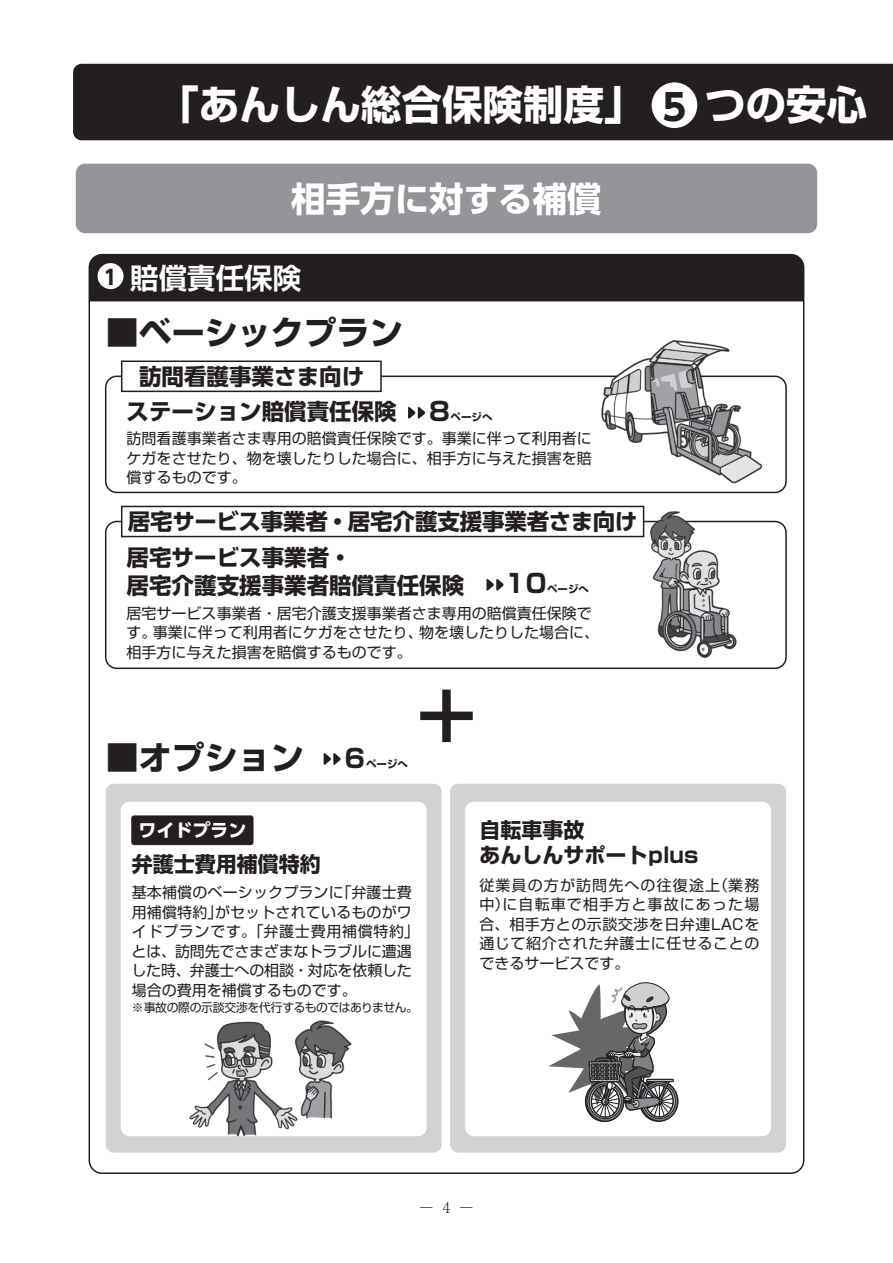
<style>
.page{position:relative;width:893px;height:1263px;background:#fff}
.page>*{position:absolute;margin:0;border:0;box-sizing:border-box;transform-origin:0 0}
.t1{font:700 40.5px "Shin Go Pro";color:#fff}
.t2{font:700 36px "UD Shin Go Pro";color:#231f20}
.t3{font:700 34.5px "UD Shin Go Pro";color:#fff}
.t4{font:700 33px "Shin Go Pro";color:#231f20}
.t5{font:700 28.5px "Shin Go Pro De";color:#fff}
.t6{font:700 25.5px "Shin Go Pro";color:#231f20}
.t7{font:700 22.5px/28.5px "Shin Go Pro";color:#231f20}
.t8{font:700 22.5px "UD Shin Go Pro";letter-spacing:-.005em;color:#231f20}
.t9{font:700 21px/25.5px "Shin Go Pro";color:#231f20}
.t10{font:700 20.25px "UD Shin Go Pro";color:#231f20}
.t11{font:700 18px "UD Shin Go Pro";color:#fff}
.t12{font:15px/19.5px "Shin Go Pro";color:#231f20}
.t13{font:300 15px "Ryumin Pro";color:#231f20;scale:1.5 1}
.t14{font:12px "Shin Go Pro";letter-spacing:-.03em;color:#231f20}
.t15{font:700 10.5px "Shin Go Pro";color:#231f20}
</style>
<div class="page">
<div style="left:106px;top:784px;width:336px;height:368px;background:#d1d2d4;border-radius:8px"></div>
<div style="left:89px;top:255px;width:715px;height:46px;background:#231f20"></div>
<div style="left:450px;top:784px;width:336px;height:368px;background:#d1d2d4;border-radius:8px"></div>
<div style="left:121px;top:802px;width:306px;height:334px;background:#fff;border-radius:9px"></div>
<div style="left:465px;top:802px;width:306px;height:334px;background:#fff;border-radius:9px"></div>
<div style="left:105px;top:376px;width:682px;height:117px;border:2px solid #231f20;border-radius:11px"></div>
<div style="left:73px;top:64px;width:820px;height:76px;background:#231f20"></div>
<div style="left:105px;top:521px;width:682px;height:148px;border:2px solid #231f20;border-radius:11px"></div>
<div style="left:77px;top:164px;width:739px;height:68px;background:#939598;border-radius:9px"></div>
<div style="left:76px;top:164px;width:741px;height:69px;border:2px solid #939598;border-radius:9px"></div>
<svg style="left:420px;top:690px;width:53px;height:52px"></svg>
<div style="left:98px;top:263px;width:26px;height:26px;background:#fff;border-radius:50%"></div>
<div style="left:652px;top:82px;width:45px;height:46px;background:#fff;border-radius:50%"></div>
<img style="left:597px;top:340px;width:169px;height:144px">
<img style="left:648px;top:511px;width:93px;height:147px">
<img style="left:189px;top:1020px;width:163px;height:116px">
<div style="left:132px;top:816px;width:121px;height:29px;background:#231f20;border-radius:2px"></div>
<div style="left:132px;top:816px;width:121px;height:29px;border:1px solid #231f20;border-radius:2px"></div>
<svg style="left:408px;top:407px;width:17px;height:12px"></svg>
<svg style="left:486px;top:579px;width:18px;height:12px"></svg>
<svg style="left:324px;top:753px;width:17px;height:12px"></svg>
<div style="left:122px;top:361px;width:259px;height:30px;background:#fff"></div>
<div style="left:121px;top:360px;width:261px;height:32px;border:2px solid #231f20"></div>
<div style="left:122px;top:506px;width:522px;height:30px;background:#fff"></div>
<div style="left:121px;top:506px;width:523px;height:31px;border:2px solid #231f20"></div>
<svg style="left:548px;top:982px;width:131px;height:140px"></svg>
<h1 class="t1" style="left:158px;top:72px;width:751px">「あんしん総合保険制度」　　つの安心　</h1>
<h2 class="t2" style="left:662px;top:77px;width:25px">5</h2>
<h3 class="t3" style="left:291px;top:171px;width:312px">相手方に対する補償</h3>
<h3 class="t10" style="left:104px;top:261px;width:15px">1</h3>
<h3 class="t5" style="left:130px;top:254px;width:172px">賠償責任保険</h3>
<h3 class="t4" style="left:106px;top:306px;width:299px">■ベーシックプラン</h3>
<h3 class="t8" style="left:139px;top:358px;width:226px">訪問看護事業さま向け</h3>
<h3 class="t7" style="left:127px;top:395px;width:271px">ステーション賠償責任保険</h3>
<h3 class="t6" style="left:429px;top:391px;width:22px">8</h3>
<p class="t15" style="left:451px;top:409px;width:43px">ページへ</p>
<p class="t12" style="left:127px;top:427px;width:466px;text-align:justify">訪問看護事業者さま専用の賠償責任保険です。事業に伴って利用者にケガをさせたり、物を壊したりした場合に、相手方に与えた損害を賠償するものです。</p>
<h3 class="t8" style="left:128px;top:503px;width:511px">居宅サービス事業者・居宅介護支援事業者さま向け</h3>
<h3 class="t7" style="left:127px;top:540px;width:339px">居宅サービス事業者・<br>居宅介護支援事業者賠償責任保険</h3>
<p class="t12" style="left:127px;top:601px;width:474px">居宅サービス事業者・居宅介護支援事業者さま専用の賠償責任保険です。事業に伴って利用者にケガをさせたり、物を壊したりした場合に、相手方に与えた損害を賠償するものです。</p>
<h3 class="t6" style="left:505px;top:563px;width:43px">10</h3>
<p class="t15" style="left:547px;top:581px;width:43px">ページへ</p>
<h3 class="t4" style="left:106px;top:731px;width:199px">■オプション</h3>
<p class="t11" style="left:138px;top:815px;width:109px">ワイドプラン</p>
<h3 class="t9" style="left:132px;top:849px;width:190px">弁護士費用補償特約</h3>
<h3 class="t6" style="left:345px;top:737px;width:22px">6</h3>
<p class="t15" style="left:366px;top:755px;width:44px">ページへ</p>
<p class="t12" style="left:132px;top:881px;width:289px">基本補償のベーシックプランに「弁護士費用補償特約」がセットされているものがワイドプランです。「弁護士費用補償特約」とは、訪問先でさまざまなトラブルに遭遇した時、弁護士への相談・対応を依頼した場合の費用を補償するものです。</p>
<p class="t14" style="left:132px;top:998px;width:288px">※事故の際の示談交渉を代行するものではありません。</p>
<h3 class="t9" style="left:479px;top:815px;width:221px">自転車事故<br>あんしんサポートplus</h3>
<p class="t12" style="left:479px;top:874px;width:281px;text-align:justify">従業員の方が訪問先への往復途上（業務中）に自転車で相手方と事故にあった場合、相手方との示談交渉を日弁連LACを通じて紹介された弁護士に任せることのできるサービスです。</p>
<p class="t13" style="left:415px;top:1195px;width:43px">－4－</p>
</div>
